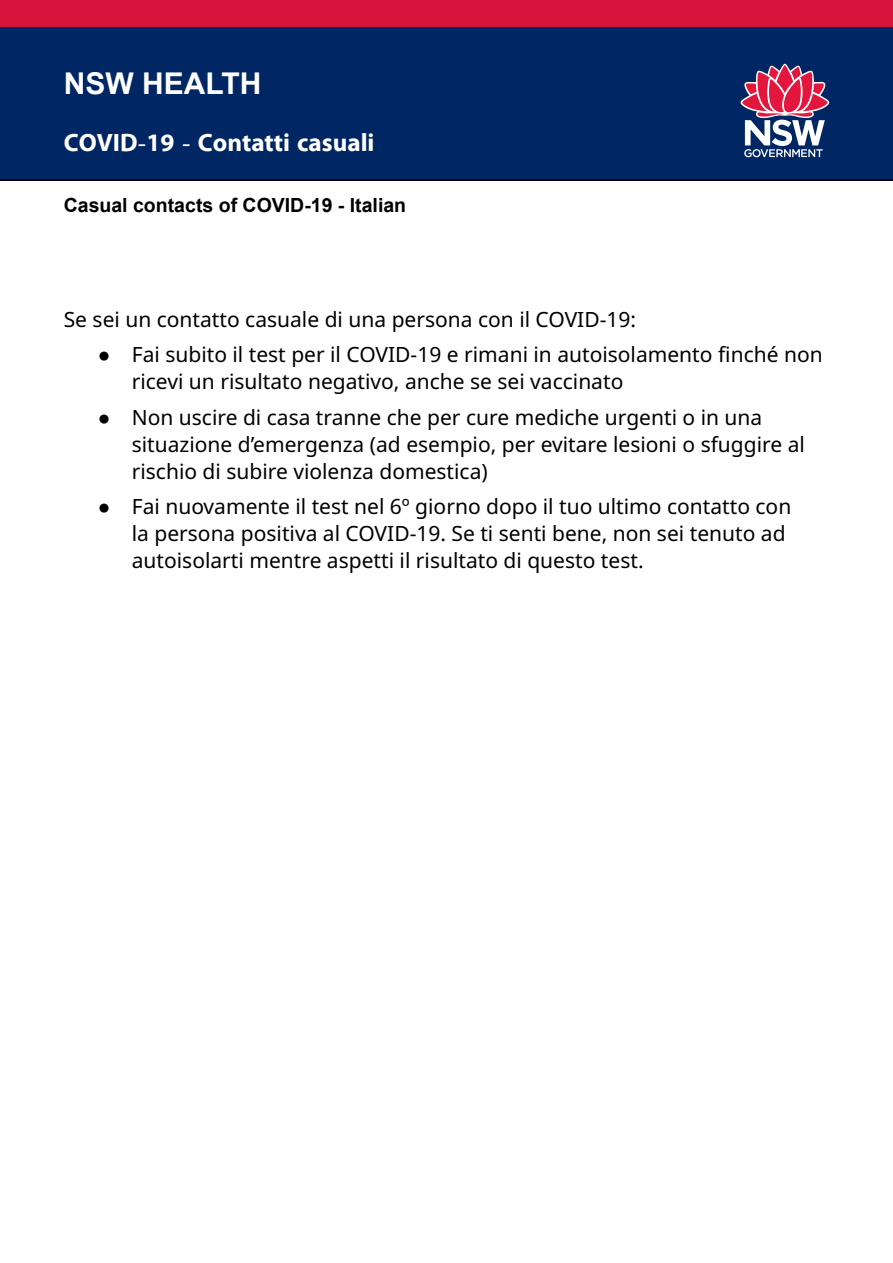
<style>
.page{position:relative;width:893px;height:1263px;background:#fff}
.page>*{position:absolute;margin:0;border:0;box-sizing:border-box;transform-origin:0 0}
.t1{font:700 30px "Arial";color:#fff}
.Head{font:700 22.5px "Arabic Sans New";color:#fff}
.Text{font:21px/27px "Noto Sans";color:#000}
.t2{font:700 19.5px "Arial";color:#000}
.s1{font-family:"Arial"}
</style>
<div class="page">
<img style="left:0;top:0;width:893px;height:180px">
<svg style="left:741px;top:64px;width:88px;height:93px"></svg>
<p class="t1" style="left:64px;top:64px;width:199px">NSW HEALTH</p>
<p class="Head" style="left:64px;top:130px;width:312px">COVID-19 - Contatti casuali</p>
<p class="t2" style="left:64px;top:192px;width:344px">Casual contacts of COVID-19 - Italian</p>
<p class="Text" style="left:64px;top:306px;width:574px">Se sei un contatto casuale di una persona con il COVID-19:</p>
<p class="Text" style="left:132px;top:341px;width:692px;text-indent:-34px"><span class="s1">●</span> Fai subito il test per il COVID-19 e rimani in autoisolamento finché non ricevi un risultato negativo, anche se sei vaccinato</p>
<p class="Text" style="left:132px;top:404px;width:675px;text-indent:-34px"><span class="s1">●</span> Non uscire di casa tranne che per cure mediche urgenti o in una situazione d’emergenza (ad esempio, per evitare lesioni o sfuggire al rischio di subire violenza domestica)</p>
<p class="Text" style="left:132px;top:493px;width:661px;text-indent:-34px"><span class="s1">●</span> Fai nuovamente il test nel 6º giorno dopo il tuo ultimo contatto con la persona positiva al COVID-19. Se ti senti bene, non sei tenuto ad autoisolarti mentre aspetti il risultato di questo test.</p>
</div>
